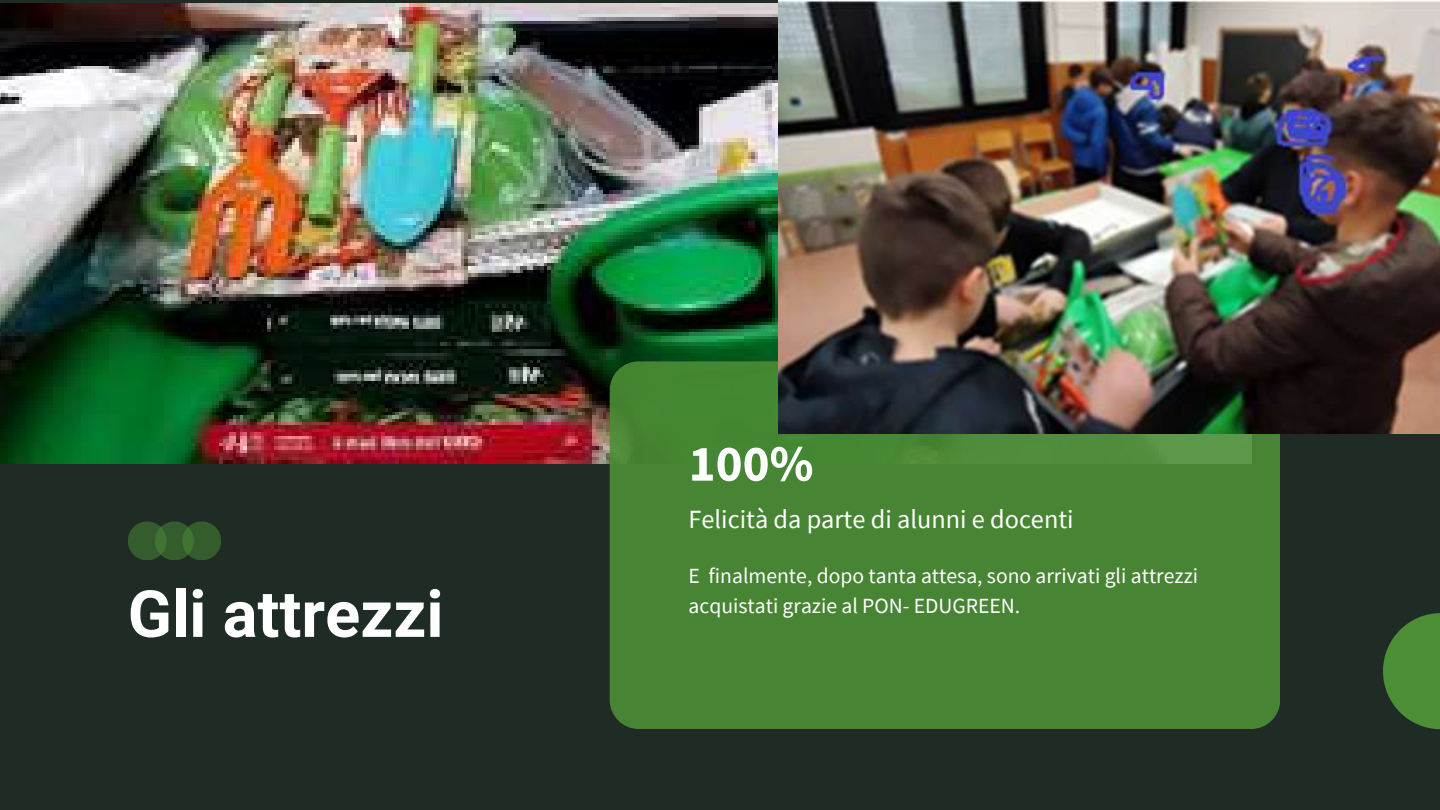
<style>
.page{position:relative;width:1440px;height:810px;background:#1e2c25}
.page>*{position:absolute;margin:0;border:0;box-sizing:border-box;transform-origin:0 0}
.t1{font:700 65px "Roboto";color:#fff}
.t2{font:700 51.1px "Source Sans Pro";color:#fff}
.t3{font:26.3px "Source Sans Pro";color:#fff}
.t4{font:21.6px/30px "Source Sans Pro";color:#fff}
</style>
<div class="page">
<img style="left:0;top:4px;width:779px;height:459px">
<svg style="left:1383px;top:613px;width:57px;height:116px"></svg>
<div style="left:610px;top:361px;width:670px;height:368px;background:#478434;border-radius:29px"></div>
<div style="left:128px;top:521px;width:39px;height:39px;background:#345c2d;border-radius:50%"></div>
<svg style="left:155px;top:521px;width:39px;height:39px"></svg>
<div style="left:182px;top:521px;width:39px;height:39px;background:linear-gradient(to right,#3c6e30,#30542c);border-radius:50%"></div>
<img style="left:779px;top:0;width:661px;height:434px">
<h1 class="t1" style="left:128px;top:577px;width:317px">Gli attrezzi</h1>
<h2 class="t2" style="left:689px;top:430px;width:126px">100%</h2>
<p class="t3" style="left:689px;top:502px;width:387px">Felicità da parte di alunni e docenti</p>
<p class="t4" style="left:689px;top:561px;width:511px">E finalmente, dopo tanta attesa, sono arrivati gli attrezzi acquistati grazie al PON- EDUGREEN.</p>
</div>
